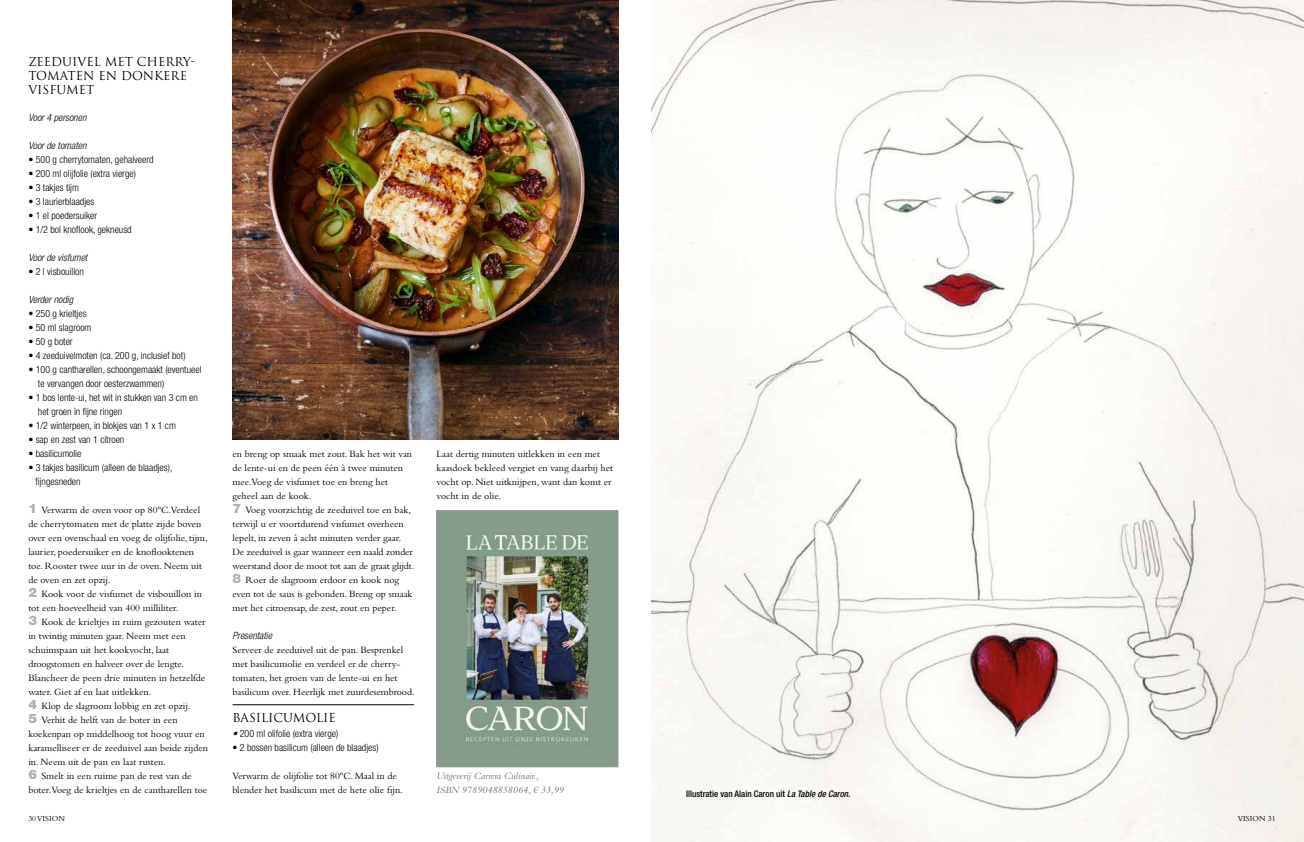
<style>
.page{position:relative;width:1304px;height:842px;background:#fff}
.page>*{position:absolute;margin:0;border:0;box-sizing:border-box;transform-origin:0 0}
.t1{font:12px/14px "Trajan";color:#000}
.t2{font:10px/14px "Bembo";color:#000}
.t3{font:300 condensed 10px/14px "Helvetica Neue LT";color:#000}
.t4{font:italic 300 condensed 10px "Helvetica Neue LT";color:#000}
.t5{font:italic 10px/14px "Bembo";color:#706f6f}
.t6{font:500 condensed 9px "Helvetica Neue LT";color:#000}
.t7{font:8px "Bembo";color:#000}
.s1{font-family:"Helvetica Neue LT";font-weight:900;font-size:13px;color:#b3b2b2}
.s2{font-style:italic}
</style>
<div class="page">
<img style="left:652px;top:0;width:652px;height:842px">
<img style="left:233px;top:0;width:385px;height:440px">
<img style="left:438px;top:513px;width:178px;height:252px">
<div style="left:436px;top:511px;width:182px;height:256px;border:1px solid #9d9d9c"></div>
<hr style="left:233px;top:704px;width:181px;height:1px;background:#000">
<p class="t1" style="left:28px;top:55px;width:169px">ZEEDUIVEL MET CHERRY-<br>TOMATEN EN DONKERE<br>VISFUMET</p>
<p class="t4" style="left:28px;top:112px;width:60px">Voor 4 personen</p>
<p class="t4" style="left:28px;top:140px;width:60px">Voor de tomaten</p>
<p class="t3" style="left:28px;top:153px;width:127px">• 500 g cherrytomaten, gehalveerd</p>
<p class="t3" style="left:28px;top:167px;width:109px">• 200 ml olijfolie (extra vierge)</p>
<p class="t3" style="left:28px;top:181px;width:52px">• 3 takjes tijm</p>
<p class="t3" style="left:28px;top:195px;width:68px">• 3 laurierblaadjes</p>
<p class="t3" style="left:28px;top:209px;width:70px">• 1 el poedersuiker</p>
<p class="t3" style="left:28px;top:223px;width:105px">• 1/2 bol knoflook, gekneusd</p>
<p class="t4" style="left:28px;top:252px;width:61px">Voor de visfumet</p>
<p class="t3" style="left:28px;top:265px;width:57px">• 2 l visbouillon</p>
<p class="t4" style="left:28px;top:294px;width:46px">Verder nodig</p>
<p class="t3" style="left:28px;top:307px;width:60px">• 250 g krieltjes</p>
<p class="t3" style="left:28px;top:321px;width:65px">• 50 ml slagroom</p>
<p class="t3" style="left:28px;top:335px;width:46px">• 50 g boter</p>
<p class="t3" style="left:28px;top:349px;width:159px">• 4 zeeduivelmoten (ca. 200 g, inclusief bot)</p>
<p class="t3" style="left:38px;top:363px;width:165px;text-indent:-10px">• 100 g cantharellen, schoongemaakt (eventueel te vervangen door oesterzwammen)</p>
<p class="t3" style="left:38px;top:391px;width:162px;text-indent:-10px">• 1 bos lente-ui, het wit in stukken van 3 cm en het groen in fijne ringen</p>
<p class="t3" style="left:28px;top:419px;width:149px">• 1/2 winterpeen, in blokjes van 1 x 1 cm</p>
<p class="t3" style="left:28px;top:433px;width:98px">• sap en zest van 1 citroen</p>
<p class="t3" style="left:28px;top:447px;width:55px">• basilicumolie</p>
<p class="t3" style="left:36px;top:461px;width:138px;text-indent:-7px">• 3 takjes basilicum (alleen de blaadjes), fijngesneden</p>
<p class="t2" style="left:28px;top:503px;width:181px"><span class="s1">1</span> Verwarm de oven voor op 80ºC.Verdeel de cherrytomaten met de platte zijde boven over een ovenschaal en voeg de olijfolie, tijm, laurier, poedersuiker en de knoflooktenen toe. Rooster twee uur in de oven. Neem uit de oven en zet opzij.<br><span class="s1">2</span> Kook voor de visfumet de visbouillon in tot een hoeveelheid van 400 milliliter.<br><span class="s1">3</span> Kook de krieltjes in ruim gezouten water in twintig minuten gaar. Neem met een schuimspaan uit het kookvocht, laat droogstomen en halveer over de lengte.<br>Blancheer de peen drie minuten in hetzelfde water. Giet af en laat uitlekken.<br><span class="s1">4</span> Klop de slagroom lobbig en zet opzij.<br><span class="s1">5</span> Verhit de helft van de boter in een koekenpan op middelhoog tot hoog vuur en karamelliseer er de zeeduivel aan beide zijden in. Neem uit de pan en laat rusten.<br><span class="s1">6</span> Smelt in een ruime pan de rest van de boter.Voeg de krieltjes en de cantharellen toe</p>
<p class="t2" style="left:232px;top:447px;width:183px">en breng op smaak met zout. Bak het wit van de lente-ui en de peen één à twee minuten mee.Voeg de visfumet toe en breng het geheel aan de kook.<br><span class="s1">7</span> Voeg voorzichtig de zeeduivel toe en bak, terwijl u er voortdurend visfumet overheen lepelt, in zeven à acht minuten verder gaar.<br>De zeeduivel is gaar wanneer een naald zonder weerstand door de moot tot aan de graat glijdt.<br><span class="s1">8</span> Roer de slagroom erdoor en kook nog even tot de saus is gebonden. Breng op smaak met het citroensap, de zest, zout en peper.</p>
<p class="t4" style="left:232px;top:630px;width:41px">Presentatie</p>
<p class="t2" style="left:232px;top:643px;width:184px">Serveer de zeeduivel uit de pan. Besprenkel met basilicumolie en verdeel er de cherry&shy;tomaten, het groen van de lente-ui en het basilicum over. Heerlijk met zuurdesembrood.</p>
<p class="t3" style="left:232px;top:727px;width:107px"><span class="s2">•</span> 200 ml olifolie (extra vierge)</p>
<p class="t3" style="left:232px;top:741px;width:148px">• 2 bossen basilicum (alleen de blaadjes)</p>
<p class="t2" style="left:232px;top:769px;width:172px">Verwarm de olijfolie tot 80ºC. Maal in de blender het basilicum met de hete olie fijn.</p>
<p class="t1" style="left:232px;top:711px;width:105px">BASILICUMOLIE</p>
<p class="t2" style="left:437px;top:447px;width:178px">Laat dertig minuten uitlekken in een met kaasdoek bekleed vergiet en vang daarbij het vocht op. Niet uitknijpen, want dan komt er vocht in de olie.</p>
<p class="t5" style="left:437px;top:769px;width:129px">Uitgeverij Carrera Culinair.,<br>ISBN 9789048858064, € 33,99</p>
<p class="t6" style="left:686px;top:788px;width:166px">Illustratie van Alain Caron uit <span class="s2">La Table de Caron.</span></p>
<p class="t7" style="left:28px;top:814px;width:38px">30 VISION</p>
<p class="t7" style="left:1238px;top:814px;width:39px">VISION 31</p>
</div>
